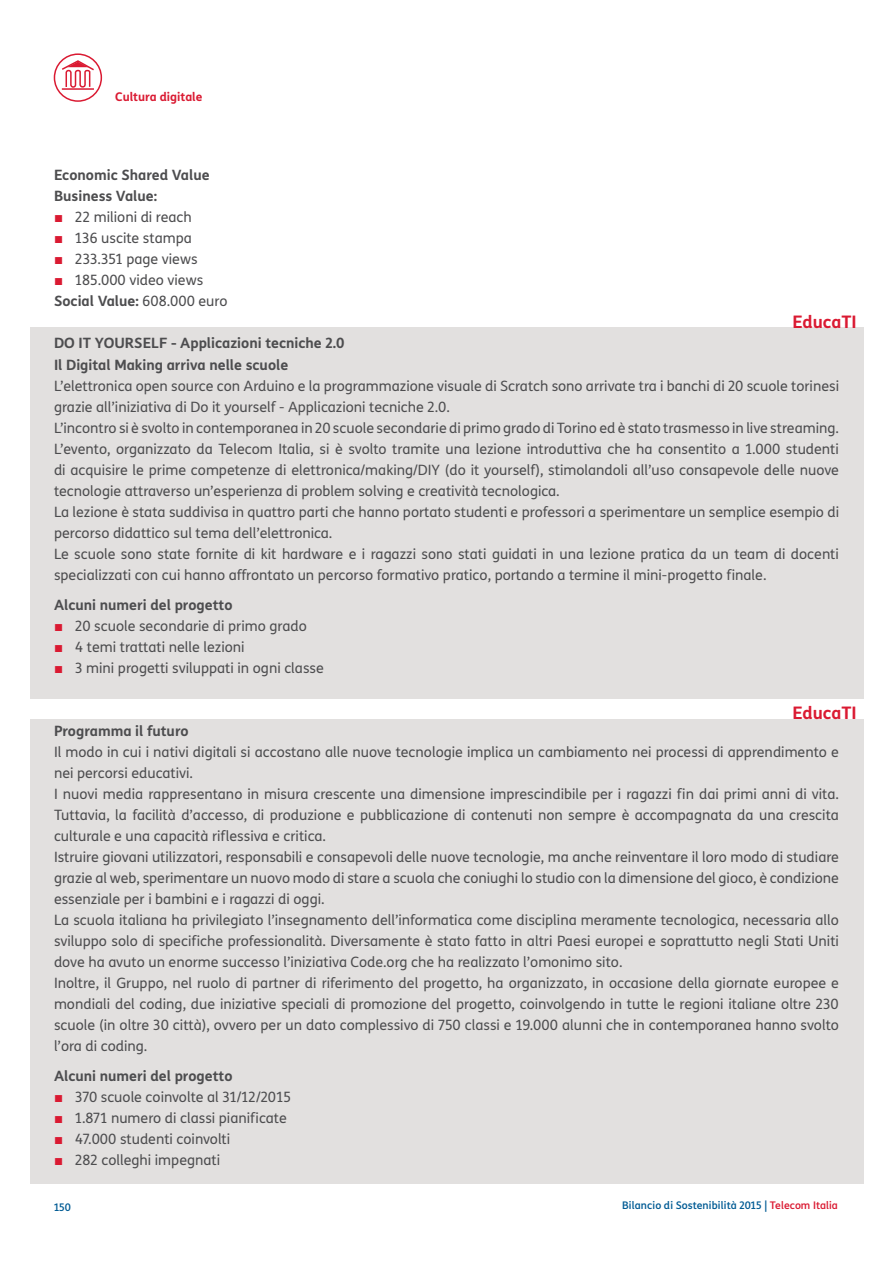
<style>
.page{position:relative;width:893px;height:1263px;background:#fff}
.page>*{position:absolute;margin:0;border:0;box-sizing:border-box;transform-origin:0 0}
.t1{font:700 17.25px "TIM Sans";color:#da1a32}
.t2{font:14.25px/21px "TIM Sans";color:#4d4d4f}
.t3{font:700 14.25px/21px "TIM Sans";color:#4d4d4f}
.t4{font:700 12px "TIM Sans";color:#da1a32}
.t5{font:500 10.5px "TIM Sans";color:#005b94}
.s1{font-family:"Arial";font-size:15px;color:#da1a32}
.s2{font-weight:700}
.s3{color:#da1a32}
</style>
<div class="page">
<svg style="left:54px;top:54px;width:47px;height:47px"></svg>
<div style="left:54px;top:53px;width:48px;height:49px;border:2px solid #da1a32;border-radius:50%"></div>
<hr style="left:62px;top:88px;width:32px;height:2px;background:#da1a32">
<svg style="left:60px;top:59px;width:36px;height:29px"></svg>
<div style="left:30px;top:719px;width:833px;height:464px;background:#e2e0df"></div>
<div style="left:30px;top:327px;width:833px;height:371px;background:#e2e0df"></div>
<p class="t4" style="left:115px;top:88px;width:89px">Cultura digitale</p>
<p class="t3" style="left:54px;top:164px;width:157px">Economic Shared Value<br>Business Value:</p>
<p class="t2" style="left:54px;top:207px;width:139px"><span class="s1">■</span> 22 milioni di reach</p>
<p class="t2" style="left:54px;top:228px;width:139px"><span class="s1">■</span> 136 uscite stampa</p>
<p class="t2" style="left:54px;top:249px;width:145px"><span class="s1">■</span> 233.351 page views</p>
<p class="t2" style="left:54px;top:270px;width:175px"><span class="s1">■</span> 185.000 video views<br><span class="s2">Social Value:</span> 608.000 euro</p>
<p class="t3" style="left:54px;top:332px;width:61px">DO IT YOUR</p>
<p class="t1" style="left:793px;top:308px;width:66px">EducaTI</p>
<p class="t3" style="left:54px;top:332px;width:292px;line-height:21.6px;text-indent:80px">SELF - Applicazioni tecniche 2.0<br>Il Digital Making arriva nelle scuole</p>
<p class="t2" style="left:54px;top:375px;width:787px">L’elettronica open source con Arduino e la programmazione visuale di Scratch sono arrivate tra i banchi di 20 scuole torinesi grazie all’iniziativa di Do it yourself - Applicazioni tecniche 2.0.<br>L’incontro si è svolto in contemporanea in 20 scuole secondarie di primo grado di Torino ed è stato trasmesso in live streaming.<br>L’evento, organizzato da Telecom Italia, si è svolto tramite una lezione introduttiva che ha consentito a 1.000 studenti di acquisire le prime competenze di elettronica/making/DIY (do it yourself), stimolandoli all’uso consapevole delle nuove tecnologie attraverso un’esperienza di problem solving e creatività tecnologica.<br>La lezione è stata suddivisa in quattro parti che hanno portato studenti e professori a sperimentare un semplice esempio di percorso didattico sul tema dell’elettronica.<br>Le scuole sono state fornite di kit hardware e i ragazzi sono stati guidati in una lezione pratica da un team di docenti specializzati con cui hanno affrontato un percorso formativo pratico, portando a termine il mini-progetto finale.</p>
<p class="t3" style="left:54px;top:594px;width:180px">Alcuni numeri del progetto</p>
<p class="t2" style="left:54px;top:615px;width:254px"><span class="s1">■</span> 20 scuole secondarie di primo grado</p>
<p class="t2" style="left:54px;top:636px;width:192px"><span class="s1">■</span> 4 temi trattati nelle lezioni</p>
<p class="t2" style="left:54px;top:657px;width:271px"><span class="s1">■</span> 3 mini progetti sviluppati in ogni classe</p>
<p class="t1" style="left:793px;top:700px;width:66px">EducaTI</p>
<p class="t3" style="left:54px;top:720px;width:136px">Programma il futuro</p>
<p class="t2" style="left:54px;top:741px;width:786px">Il modo in cui i nativi digitali si accostano alle nuove tecnologie implica un cambiamento nei processi di apprendimento e nei percorsi educativi.<br>I nuovi media rappresentano in misura crescente una dimensione imprescindibile per i ragazzi fin dai primi anni di vita.<br>Tuttavia, la facilità d’accesso, di produzione e pubblicazione di contenuti non sempre è accompagnata da una crescita culturale e una capacità riflessiva e critica.<br>Istruire giovani utilizzatori, responsabili e consapevoli delle nuove tecnologie, ma anche reinventare il loro modo di studiare grazie al web, sperimentare un nuovo modo di stare a scuola che coniughi lo studio con la dimensione del gioco, è condizione essenziale per i bambini e i ragazzi di oggi.<br>La scuola italiana ha privilegiato l’insegnamento dell’informatica come disciplina meramente tecnologica, necessaria allo sviluppo solo di specifiche professionalità. Diversamente è stato fatto in altri Paesi europei e soprattutto negli Stati Uniti dove ha avuto un enorme successo l’iniziativa Code.org che ha realizzato l’omonimo sito.<br>Inoltre, il Gruppo, nel ruolo di partner di riferimento del progetto, ha organizzato, in occasione della giornate europee e mondiali del coding, due iniziative speciali di promozione del progetto, coinvolgendo in tutte le regioni italiane oltre 230 scuole (in oltre 30 città), ovvero per un dato complessivo di 750 classi e 19.000 alunni che in contemporanea hanno svolto l’ora di coding.</p>
<p class="t3" style="left:54px;top:1065px;width:180px">Alcuni numeri del progetto</p>
<p class="t2" style="left:54px;top:1086px;width:238px"><span class="s1">■</span> 370 scuole coinvolte al 31/12/2015</p>
<p class="t2" style="left:54px;top:1107px;width:234px"><span class="s1">■</span> 1.871 numero di classi pianificate</p>
<p class="t2" style="left:54px;top:1128px;width:178px"><span class="s1">■</span> 47.000 studenti coinvolti</p>
<p class="t2" style="left:54px;top:1149px;width:167px"><span class="s1">■</span> 282 colleghi impegnati</p>
<p class="t5" style="left:54px;top:1199px;width:18px">150</p>
<p class="t5" style="left:622px;top:1197px;width:217px">Bilancio di Sostenibilità 2015 | <span class="s3">Telecom Italia</span></p>
</div>
